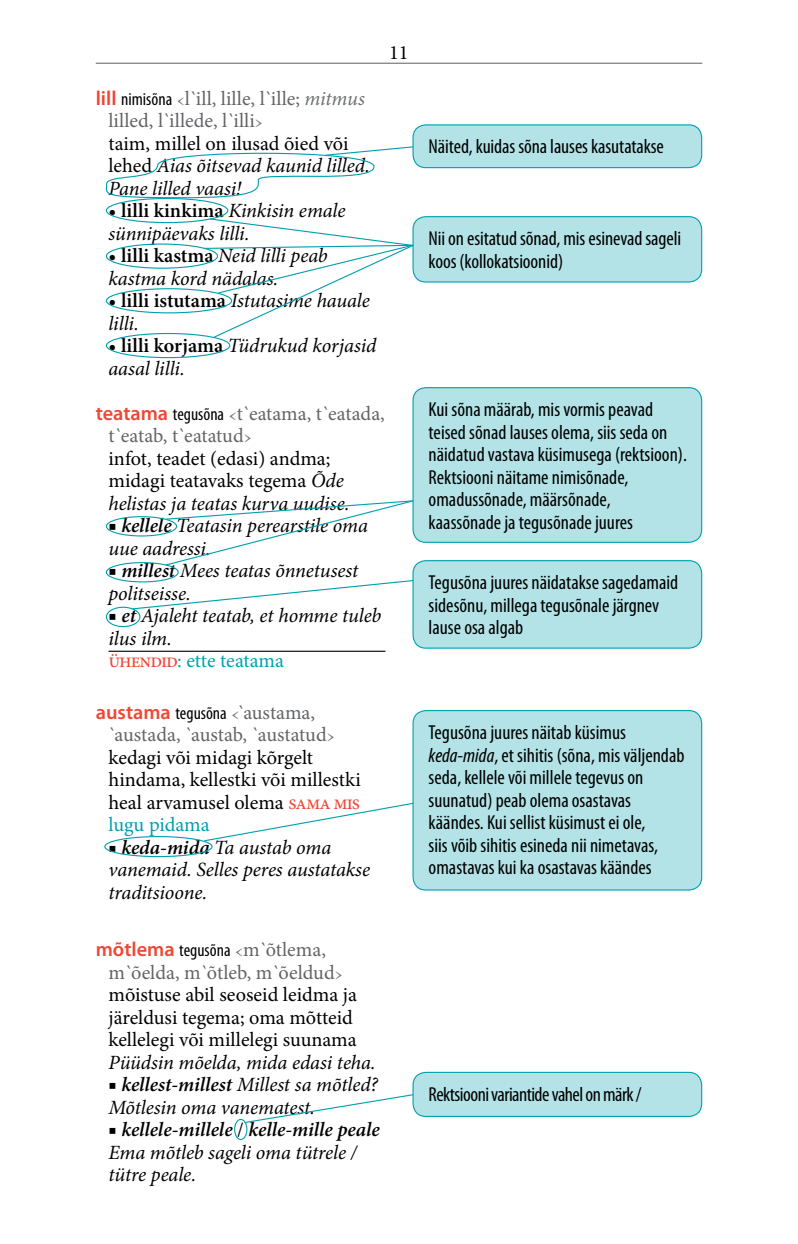
<style>
.page{position:relative;width:798px;height:1244px;background:#fff}
.page>*{position:absolute;margin:0;border:0;box-sizing:border-box;transform-origin:0 0}
.t1{font:condensed 20.25px/22.5px "Myriad Pro";color:#000}
.t2{font:italic 20.25px/22.5px "Minion Pro";letter-spacing:-.01em;color:#000}
.t3{font:20.25px/22.5px "Minion Pro";letter-spacing:-.01em;color:#000}
.t4{font:20.25px/22.5px "Minion Pro";color:#636467}
.t5{font:condensed 20.25px "Myriad Pro";letter-spacing:-.025em;color:#000}
.s1{font-family:"Myriad Pro";font-weight:600;color:#ef4735}
.s2{font-family:"Myriad Pro";font-stretch:condensed;font-size:18px;color:#000}
.s3{font-family:"High Tower Text";color:#6d6f71}
.s4{font-style:italic;color:#6d6f71}
.s5{color:#000}
.s6{font-style:italic;color:#000}
.s7{font-style:normal}
.s8{font-weight:600;font-style:normal}
.s9{font-family:"Myriad Pro";font-stretch:condensed;font-size:18px}
.s10{color:#636467}
.s11{font-style:italic}
.s12{font-weight:600}
.s13{font-style:normal;color:#ef4735}
.s14{font-style:normal;color:#00a0af}
.s15{color:#ef4735}
.s16{color:#00a0af}
</style>
<div class="page">
<hr style="left:96px;top:63px;width:606px;height:1px;background:#6d6f71">
<hr style="left:108px;top:651px;width:277px;height:1px;background:#000">
<div style="left:413px;top:388px;width:288px;height:154px;background:#b3e3e7;border-radius:13px"></div>
<div style="left:412px;top:387px;width:290px;height:156px;border:1px solid #00a0af;border-radius:13px"></div>
<div style="left:106px;top:562px;width:73px;height:20px;border:1px solid #00a0af;border-radius:50%"></div>
<svg style="left:164px;top:499px;width:250px;height:67px"></svg>
<div style="left:413px;top:561px;width:288px;height:87px;background:#b3e3e7;border-radius:13px"></div>
<div style="left:412px;top:560px;width:290px;height:89px;border:1px solid #00a0af;border-radius:13px"></div>
<div style="left:106px;top:607px;width:34px;height:20px;border:1px solid #00a0af;border-radius:50%"></div>
<svg style="left:131px;top:579px;width:283px;height:31px"></svg>
<div style="left:413px;top:710px;width:288px;height:180px;background:#b3e3e7;border-radius:13px"></div>
<div style="left:412px;top:710px;width:290px;height:180px;border:1px solid #00a0af;border-radius:13px"></div>
<div style="left:104px;top:836px;width:108px;height:21px;border:1px solid #00a0af;border-radius:50%"></div>
<svg style="left:203px;top:802px;width:211px;height:40px"></svg>
<div style="left:413px;top:1072px;width:288px;height:44px;background:#b3e3e7;border-radius:13px"></div>
<div style="left:412px;top:1072px;width:290px;height:45px;border:1px solid #00a0af;border-radius:13px"></div>
<svg style="left:244px;top:1093px;width:170px;height:30px"></svg>
<div style="left:106px;top:516px;width:71px;height:20px;border:1px solid #00a0af;border-radius:50%"></div>
<div style="left:413px;top:125px;width:288px;height:43px;background:#b3e3e7;border-radius:13px"></div>
<div style="left:412px;top:124px;width:290px;height:44px;border:1px solid #00a0af;border-radius:13px"></div>
<div style="left:413px;top:217px;width:288px;height:65px;background:#b3e3e7;border-radius:13px"></div>
<div style="left:412px;top:216px;width:290px;height:67px;border:1px solid #00a0af;border-radius:13px"></div>
<svg style="left:105px;top:146px;width:309px;height:53px"></svg>
<div style="left:106px;top:198px;width:122px;height:25px;border:1px solid #00a0af;border-radius:50%"></div>
<div style="left:106px;top:243px;width:112px;height:26px;border:1px solid #00a0af;border-radius:50%"></div>
<div style="left:106px;top:288px;width:126px;height:25px;border:1px solid #00a0af;border-radius:50%"></div>
<div style="left:106px;top:333px;width:124px;height:25px;border:1px solid #00a0af;border-radius:50%"></div>
<svg style="left:203px;top:218px;width:211px;height:121px"></svg>
<div style="left:234px;top:1119px;width:13px;height:21px;border:1px solid #00a0af;border-radius:50%"></div>
<p class="t3" style="left:389px;top:41px;width:21px">11</p>
<p class="t4" style="left:108px;top:87px;width:263px;text-indent:-13px"><span class="s1">lill</span> <span class="s2">nimisõna</span> <span class="s3">&lt;</span>l`ill, lille, l`ille; <span class="s4">mitmus </span>lilled, l`illede, l`illi<span class="s3">&gt;<br></span><span class="s5">taim, millel on ilusad õied või lehed</span> <span class="s6">Aias õitsevad kaunid lilled.<br>Pane lilled vaasi!</span></p>
<p class="t2" style="left:108px;top:199px;width:238px"><span class="s7">•</span> <span class="s8">lilli kinkima</span> Kinkisin emale sünnipäevaks lilli.</p>
<p class="t2" style="left:108px;top:244px;width:220px"><span class="s7">•</span> <span class="s8">lilli kastma</span> Neid lilli peab kastma kord nädalas.</p>
<p class="t2" style="left:108px;top:289px;width:263px"><span class="s7">•</span> <span class="s8">lilli istutama</span> Istutasime hauale lilli.</p>
<p class="t2" style="left:108px;top:334px;width:269px"><span class="s7">•</span> <span class="s8">lilli korjama</span> Tüdrukud korjasid aasal lilli.</p>
<p class="t3" style="left:108px;top:402px;width:278px;text-indent:-13px"><span class="s1">teatama</span> <span class="s9">tegusõna</span> <span class="s3">&lt;</span><span class="s10">t`eatama, t`eatada, t`eatab, t`eatatud</span><span class="s3">&gt;<br></span>infot, teadet (edasi) andma; midagi teatavaks tegema <span class="s11">Õde helistas ja teatas kurva uudise.</span></p>
<p class="t2" style="left:108px;top:514px;width:261px"><span class="s7">■</span> <span class="s12">kellele</span> Teatasin perearstile oma uue aadressi.</p>
<p class="t2" style="left:108px;top:559px;width:251px"><span class="s7">■</span> <span class="s12">millest</span> Mees teatas õnnetusest politseisse.</p>
<p class="t2" style="left:108px;top:604px;width:274px"><span class="s7">■</span> <span class="s12">et</span> Ajaleht teatab, et homme tuleb ilus ilm.<br><span class="s13">ühendid</span><span class="s14">: ette teatama</span></p>
<p class="t3" style="left:108px;top:701px;width:254px;text-indent:-13px"><span class="s1">austama</span> <span class="s9">tegusõna</span> <span class="s3">&lt;</span><span class="s10">`austama, `austada, `austab, `austatud</span><span class="s3">&gt; </span>kedagi või midagi kõrgelt hindama, kellestki või millestki heal arvamusel olema <span class="s15">sama mis </span><span class="s16">lugu pidama</span></p>
<p class="t2" style="left:108px;top:836px;width:263px"><span class="s7">■</span> <span class="s12">keda-mida</span> Ta austab oma vanemaid. Selles peres austatakse traditsioone.</p>
<p class="t3" style="left:108px;top:938px;width:250px;text-indent:-13px"><span class="s1">mõtlema</span> <span class="s9">tegusõna</span> <span class="s3">&lt;</span><span class="s10">m`õtlema, m`õelda, m`õtleb, m`õeldud</span><span class="s3">&gt; </span>mõistuse abil seoseid leidma ja järeldusi tegema; oma mõtteid kellelegi või millelegi suunama</p>
<p class="t2" style="left:108px;top:1051px;width:268px">Püüdsin mõelda, mida edasi teha.</p>
<p class="t2" style="left:108px;top:1073px;width:271px"><span class="s7">■</span> <span class="s12">kellest-millest</span> Millest sa mõtled?<br>Mõtlesin oma vanematest.</p>
<p class="t2" style="left:108px;top:1118px;width:272px"><span class="s7">■</span> <span class="s12">kellele-millele</span> <span class="s7">/</span> <span class="s12">kelle-mille peale<br></span>Ema mõtleb sageli oma tütrele / tütre peale.</p>
<p class="t1" style="left:428px;top:135px;width:237px">Näited, kuidas sõna lauses kasutatakse</p>
<p class="t1" style="left:428px;top:227px;width:254px">Nii on esitatud sõnad, mis esinevad sageli koos (kollokatsioonid)</p>
<p class="t1" style="left:428px;top:398px;width:260px">Kui sõna määrab, mis vormis peavad teised sõnad lauses olema, siis seda on näidatud vastava küsimusega (rektsioon).<br>Rektsiooni näitame nimisõnade, omadussõnade, määrsõnade, kaassõnade ja tegusõnade juures</p>
<p class="t1" style="left:428px;top:571px;width:251px">Tegusõna juures näidatakse sagedamaid sidesõnu, millega tegusõnale järgnev lause osa algab</p>
<p class="t1" style="left:428px;top:721px;width:257px">Tegusõna juures näitab küsimus <span class="s11">keda-mida</span>, et sihitis (sõna, mis väljendab seda, kellele või millele tegevus on suunatud) peab olema osastavas käändes. Kui sellist küsimust ei ole,<br>siis võib sihitis esineda nii nimetavas, omastavas kui ka osastavas käändes</p>
<p class="t5" style="left:428px;top:1082px;width:214px">Rektsiooni variantide vahel on märk /</p>
</div>
